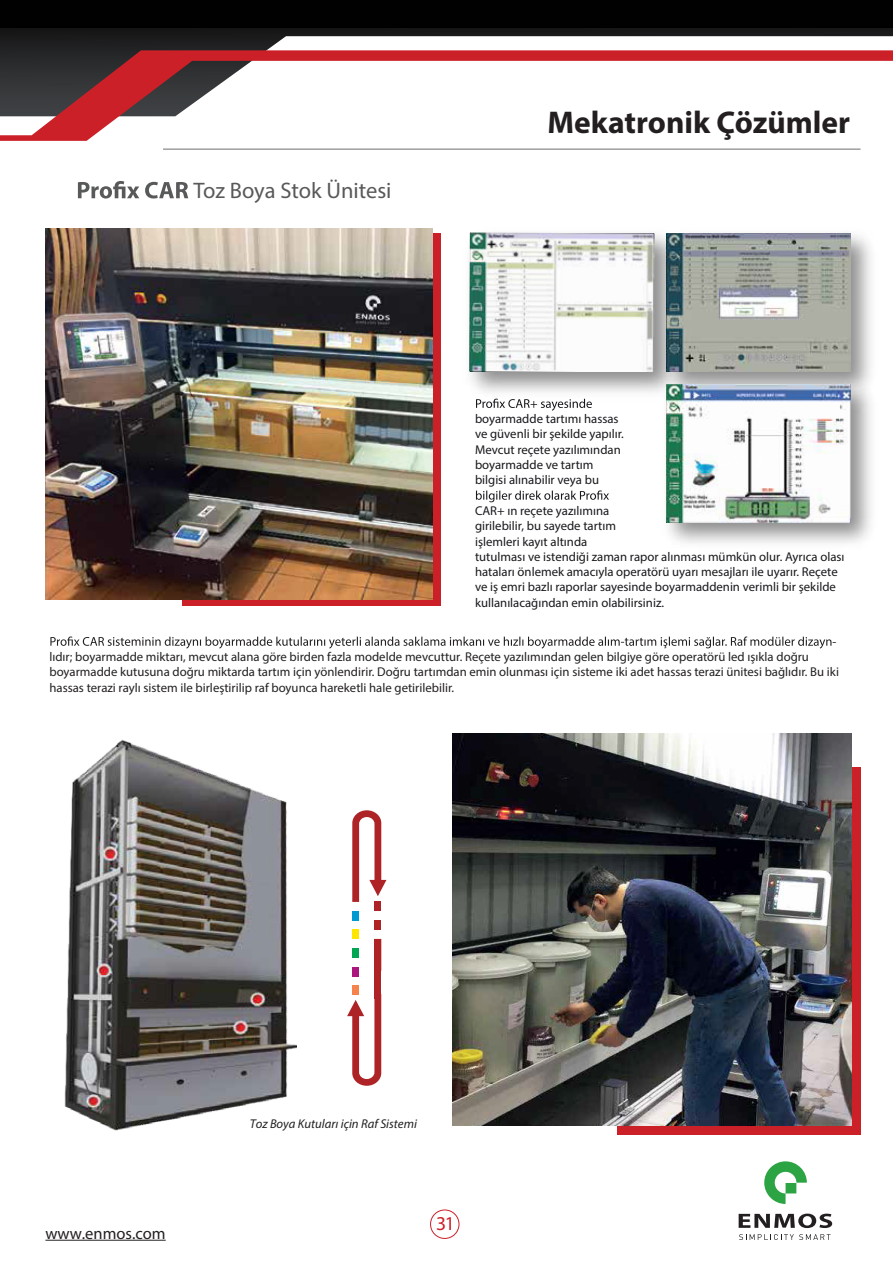
<style>
.page{position:relative;width:893px;height:1263px;background:#fff}
.page>*{position:absolute;margin:0;border:0;box-sizing:border-box;transform-origin:0 0}
.t1{font:700 31.5px "Myriad Pro";color:#231f20}
.t2{font:22.5px "Myriad Pro";color:#58595b}
.t3{font:19.65px "Myriad Pro";color:#cc2029}
.t4{font:16.5px "Myriad Pro";color:#231f20}
.t5{font:12.75px/15.3px "Myriad Pro";color:#18171c}
.t6{font:12.75px/15.3px "Myriad Pro";color:#231f20}
.t7{font:italic 12.75px "Myriad Pro";color:#231f20}
</style>
<div class="page">
<div style="left:182px;top:233px;width:258px;height:372px;background:#cc2029"></div>
<div style="left:0;top:0;width:893px;height:28px;background:#010101"></div>
<svg style="left:0;top:28px;width:893px;height:22px"></svg>
<svg style="left:0;top:50px;width:893px;height:91px"></svg>
<hr style="left:163px;top:149px;width:697px;height:1px;background:#6d6e71">
<svg style="left:764px;top:1161px;width:43px;height:43px"></svg>
<svg style="left:739px;top:1234px;width:92px;height:6px"></svg>
<svg style="left:739px;top:1213px;width:93px;height:15px"></svg>
<hr style="left:45px;top:1240px;width:121px;height:1px;background:#231f20">
<div style="left:430px;top:1210px;width:29px;height:28px;border:1px solid #cc2029;border-radius:50%"></div>
<div style="left:352px;top:985px;width:7px;height:10px;background:#f5834b"></div>
<div style="left:352px;top:967px;width:7px;height:9px;background:#ab167d"></div>
<div style="left:352px;top:948px;width:7px;height:9px;background:#00a651"></div>
<div style="left:352px;top:930px;width:7px;height:9px;background:#ffe600"></div>
<div style="left:352px;top:911px;width:7px;height:9px;background:#009ad3"></div>
<div style="left:374px;top:939px;width:7px;height:59px;background:#ae2426"></div>
<div style="left:374px;top:920px;width:7px;height:10px;background:#ae2426"></div>
<div style="left:374px;top:902px;width:7px;height:9px;background:#ae2426"></div>
<svg style="left:352px;top:810px;width:34px;height:92px"></svg>
<svg style="left:347px;top:998px;width:34px;height:88px"></svg>
<img style="left:64px;top:739px;width:233px;height:392px">
<img style="left:45px;top:228px;width:388px;height:371px">
<div style="left:617px;top:767px;width:243px;height:367px;background:#cc2029"></div>
<img style="left:452px;top:734px;width:399px;height:392px">
<svg style="left:476px;top:405px;width:116px;height:6px"></svg>
<svg style="left:476px;top:490px;width:133px;height:12px"></svg>
<svg style="left:50px;top:636px;width:781px;height:12px"></svg>
<img style="left:470px;top:230px;width:217px;height:175px">
<img style="left:667px;top:233px;width:184px;height:138px">
<img style="left:654px;top:372px;width:221px;height:171px">
<img style="left:666px;top:384px;width:185px;height:138px">
<img style="left:469px;top:232px;width:186px;height:140px">
<svg style="left:78px;top:181px;width:110px;height:18px"></svg>
<h2 class="t2" style="left:194px;top:177px;width:199px">Toz Boya Stok Ünitesi</h2>
<h1 class="t1" style="left:548px;top:101px;width:304px">Mekatronik Çözümler</h1>
<p class="t5" style="left:475px;top:411px;width:150px">boyarmadde tartımı hassas ve güvenli bir şekilde yapılır.<br>Mevcut reçete yazılımından boyarmadde ve tartım bilgisi alınabilir veya bu</p>
<p class="t5" style="left:475px;top:503px;width:371px">CAR+ ın reçete yazılımına<br>girilebilir, bu sayede tartım<br>işlemleri kayıt altında<br>tutulması ve istendiği zaman rapor alınması mümkün olur. Ayrıca olası hataları önlemek amacıyla operatörü uyarı mesajları ile uyarır. Reçete ve iş emri bazlı raporlar sayesinde boyarmaddenin verimli bir şekilde kullanılacağından emin olabilirsiniz.</p>
<p class="t6" style="left:832px;top:634px;width:5px">-</p>
<p class="t6" style="left:49px;top:649px;width:791px">lıdır; boyarmadde miktarı, mevcut alana göre birden fazla modelde mevcuttur. Reçete yazılımından gelen bilgiye göre operatörü led ışıkla doğru boyarmadde kutusuna doğru miktarda tartım için yönlendirir. Doğru tartımdan emin olunması için sisteme iki adet hassas terazi ünitesi bağlıdır. Bu iki hassas terazi raylı sistem ile birleştirilip raf boyunca hareketli hale getirilebilir.</p>
<p class="t4" style="left:45px;top:1223px;width:122px">www.enmos.com</p>
<p class="t7" style="left:250px;top:1115px;width:169px">Toz Boya Kutuları için Raf Sistemi</p>
<h3 class="t3" style="left:436px;top:1211px;width:20px">31</h3>
</div>
